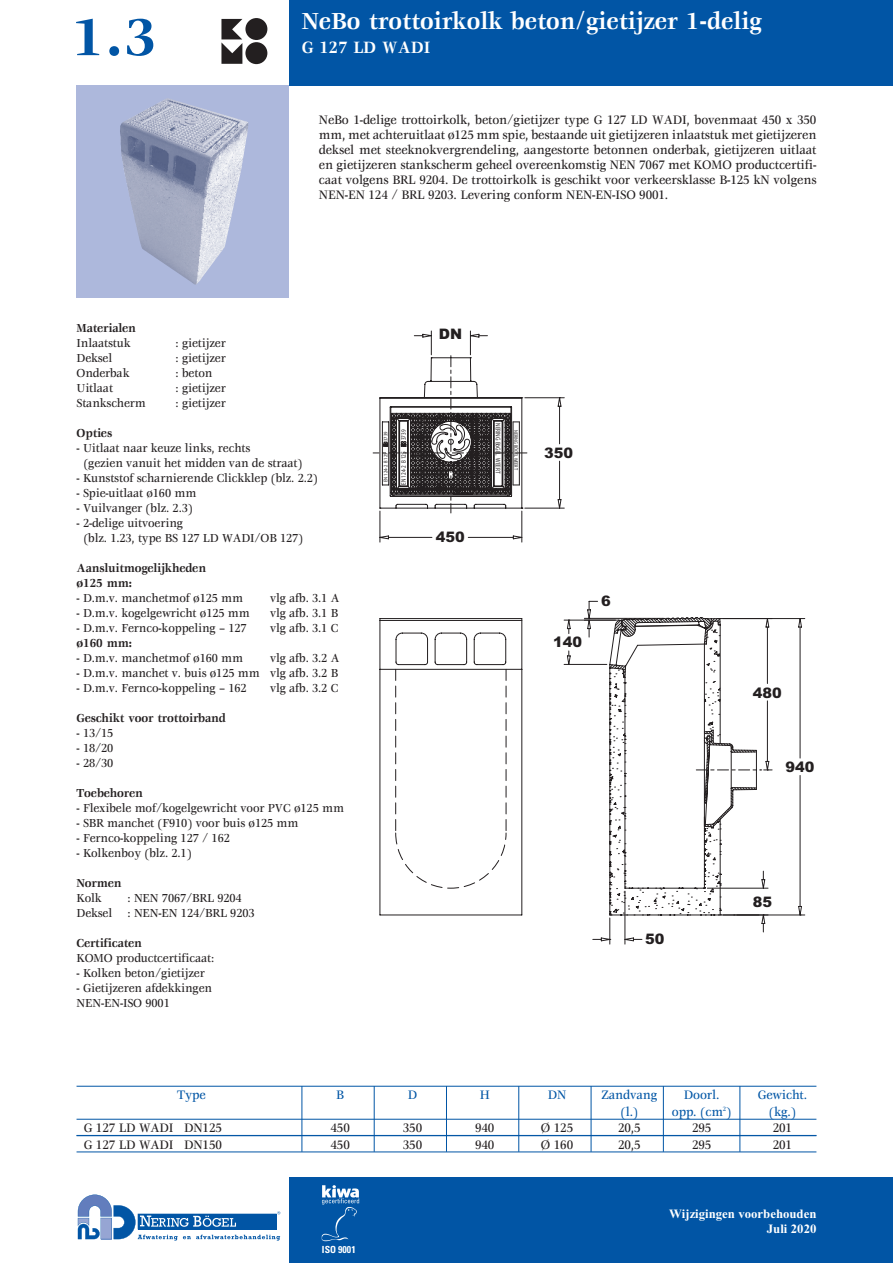
<style>
.page{position:relative;width:893px;height:1263px;background:#fff}
.page>*{position:absolute;margin:0;border:0;box-sizing:border-box;transform-origin:0 0}
.t1{font:700 57px "Veljovic";color:#0155a5}
.t2{font:700 25.5px "Veljovic";color:#fff;scale:.9 1}
.t3{font:700 18px "Veljovic";color:#fff;scale:.9 1}
.t4{font:900 14.4px "Arial";color:#231f20}
.t5{font:500 13.5px/15px "Veljovic";letter-spacing:-.01em;color:#231f20;text-align:justify;scale:.9 1}
.t6{font:500 13.5px "Veljovic";letter-spacing:-.01em;color:#0155a5;scale:.9 1}
.t7{font:500 12.75px/15px "Veljovic";letter-spacing:-.01em;color:#231f20;scale:.9 1}
.t8{font:700 12.75px/15px "Veljovic";letter-spacing:-.01em;color:#231f20;scale:.9 1}
.t9{font:700 12.75px/15px "Times New Roman";color:#fff;text-align:right}
.t10{font:700 condensed 9.75px "Univers LT Std";color:#fff}
.t11{font:6.75px "Myriad Pro";color:#231f20;scale:.77 1}
.t12{font:6.75px "Myriad Pro";color:#231f20;scale:.8 1}
.t13{font:5.4px "Myriad Pro";color:#231f20;scale:.85 1}
.t14{font:5.4px "Myriad Pro";color:#231f20;scale:.8 1}
</style>
<div class="page">
<div style="left:289px;top:0;width:604px;height:85px;background:#0155a5"></div>
<div style="left:289px;top:1178px;width:604px;height:85px;background:#0155a5"></div>
<svg style="left:78px;top:1194px;width:202px;height:46px"></svg>
<svg style="left:221px;top:19px;width:21px;height:45px"></svg>
<div style="left:245px;top:18px;width:22px;height:22px;background:#231f20;border-radius:50%"></div>
<div style="left:245px;top:42px;width:22px;height:22px;background:#231f20;border-radius:50%"></div>
<svg style="left:322px;top:1185px;width:37px;height:56px"></svg>
<div style="left:77px;top:85px;width:212px;height:213px;background:#adb8dc"></div>
<img style="left:120px;top:98px;width:129px;height:187px">
<svg style="left:379px;top:397px;width:186px;height:519px"></svg>
<svg style="left:390px;top:406px;width:175px;height:510px"></svg>
<hr style="left:525px;top:508px;width:39px;height:1px;background:#231f20">
<hr style="left:525px;top:397px;width:39px;height:1px;background:#231f20">
<hr style="left:559px;top:461px;width:1px;height:39px;background:#231f20">
<hr style="left:559px;top:406px;width:1px;height:38px;background:#231f20">
<hr style="left:521px;top:511px;width:1px;height:31px;background:#231f20">
<hr style="left:380px;top:511px;width:1px;height:31px;background:#231f20">
<hr style="left:468px;top:537px;width:45px;height:1px;background:#231f20">
<hr style="left:388px;top:537px;width:44px;height:1px;background:#231f20">
<svg style="left:373px;top:330px;width:154px;height:183px"></svg>
<svg style="left:536px;top:557px;width:73px;height:359px"></svg>
<hr style="left:721px;top:618px;width:84px;height:1px;background:#231f20">
<hr style="left:721px;top:914px;width:84px;height:1px;background:#231f20">
<hr style="left:800px;top:627px;width:1px;height:131px;background:#231f20">
<hr style="left:800px;top:775px;width:1px;height:131px;background:#231f20">
<hr style="left:584px;top:618px;width:79px;height:1px;background:#231f20">
<svg style="left:589px;top:601px;width:9px;height:9px"></svg>
<hr style="left:564px;top:664px;width:43px;height:1px;background:#231f20">
<hr style="left:564px;top:620px;width:51px;height:1px;background:#231f20">
<svg style="left:609px;top:617px;width:163px;height:327px"></svg>
<hr style="left:77px;top:1086px;width:739px;height:1px;background:#0155a5">
<hr style="left:77px;top:1119px;width:739px;height:1px;background:#0155a5">
<hr style="left:77px;top:1135px;width:739px;height:1px;background:#0155a5">
<hr style="left:77px;top:1152px;width:739px;height:1px;background:#0155a5">
<hr style="left:302px;top:1086px;width:1px;height:66px;background:#0155a5">
<hr style="left:374px;top:1086px;width:1px;height:66px;background:#0155a5">
<hr style="left:446px;top:1086px;width:1px;height:66px;background:#0155a5">
<hr style="left:518px;top:1086px;width:1px;height:66px;background:#0155a5">
<hr style="left:591px;top:1086px;width:1px;height:66px;background:#0155a5">
<hr style="left:663px;top:1086px;width:1px;height:66px;background:#0155a5">
<hr style="left:740px;top:1086px;width:1px;height:66px;background:#0155a5">
<h1 class="t1" style="left:72px;top:15px;width:86px">1.3</h1>
<h2 class="t2" style="left:302px;top:11px;width:512px">NeBo trottoirkolk beton/gietijzer 1-delig</h2>
<h3 class="t3" style="left:302px;top:41px;width:144px">G 127 LD WADI</h3>
<p class="t5" style="left:319px;top:113px;width:554px">NeBo 1-delige trottoirkolk, beton/gietijzer type G 127 LD WADI, bovenmaat 450 x 350 mm, met achteruitlaat ø125 mm spie, bestaande uit gietijzeren inlaatstuk met gietijzeren deksel met steeknokvergrendeling, aangestorte betonnen onderbak, gietijzeren uitlaat en gietijzeren stankscherm geheel overeenkomstig NEN 7067 met KOMO productcertifi&shy;caat volgens BRL 9204. De trottoirkolk is geschikt voor verkeersklasse B-125 kN volgens NEN-EN 124 / BRL 9203. Levering conform NEN-EN-ISO 9001.</p>
<p class="t8" style="left:77px;top:321px;width:67px">Materialen</p>
<p class="t7" style="left:77px;top:336px;width:62px">Inlaatstuk</p>
<p class="t7" style="left:176px;top:336px;width:57px">: gietijzer</p>
<p class="t7" style="left:77px;top:351px;width:41px">Deksel</p>
<p class="t7" style="left:176px;top:351px;width:57px">: gietijzer</p>
<p class="t7" style="left:77px;top:366px;width:60px">Onderbak</p>
<p class="t7" style="left:176px;top:366px;width:42px">: beton</p>
<p class="t7" style="left:77px;top:381px;width:42px">Uitlaat</p>
<p class="t7" style="left:176px;top:381px;width:57px">: gietijzer</p>
<p class="t7" style="left:77px;top:396px;width:79px">Stankscherm</p>
<p class="t7" style="left:176px;top:396px;width:57px">: gietijzer</p>
<p class="t8" style="left:77px;top:426px;width:41px">Opties</p>
<p class="t7" style="left:83px;top:441px;width:245px;text-indent:-7px">- Uitlaat naar keuze links, rechts<br>(gezien vanuit het midden van de straat)</p>
<p class="t7" style="left:77px;top:471px;width:270px">- Kunststof scharnierende Clickklep (blz. 2.2)</p>
<p class="t7" style="left:77px;top:486px;width:135px">- Spie-uitlaat ø160 mm</p>
<p class="t7" style="left:77px;top:501px;width:131px">- Vuilvanger (blz. 2.3)</p>
<p class="t7" style="left:83px;top:516px;width:246px;text-indent:-7px">- 2-delige uitvoering<br>(blz. 1.23, type BS 127 LD WADI/OB 127)</p>
<p class="t8" style="left:77px;top:561px;width:145px">Aansluitmogelijkheden ø125 mm:</p>
<p class="t7" style="left:77px;top:591px;width:187px">- D.m.v. manchetmof ø125 mm</p>
<p class="t7" style="left:270px;top:591px;width:78px">vlg afb. 3.1 A</p>
<p class="t7" style="left:77px;top:606px;width:194px">- D.m.v. kogelgewricht ø125 mm</p>
<p class="t7" style="left:270px;top:606px;width:77px">vlg afb. 3.1 B</p>
<p class="t7" style="left:77px;top:621px;width:191px">- D.m.v. Fernco-koppeling – 127</p>
<p class="t7" style="left:270px;top:621px;width:77px">vlg afb. 3.1 C</p>
<p class="t8" style="left:77px;top:636px;width:64px">ø160 mm:</p>
<p class="t7" style="left:77px;top:651px;width:187px">- D.m.v. manchetmof ø160 mm</p>
<p class="t7" style="left:270px;top:651px;width:78px">vlg afb. 3.2 A</p>
<p class="t7" style="left:77px;top:666px;width:292px">- D.m.v. manchet v. buis ø125 mm vlg afb. 3.2 B</p>
<p class="t7" style="left:77px;top:681px;width:191px">- D.m.v. Fernco-koppeling – 162</p>
<p class="t7" style="left:270px;top:681px;width:77px">vlg afb. 3.2 C</p>
<p class="t8" style="left:77px;top:711px;width:167px">Geschikt voor trottoirband</p>
<p class="t7" style="left:77px;top:726px;width:42px">- 13/15</p>
<p class="t7" style="left:77px;top:741px;width:42px">- 18/20</p>
<p class="t7" style="left:77px;top:756px;width:42px">- 28/30</p>
<p class="t8" style="left:77px;top:786px;width:75px">Toebehoren</p>
<p class="t7" style="left:77px;top:801px;width:299px">- Flexibele mof/kogelgewricht voor PVC ø125 mm</p>
<p class="t7" style="left:77px;top:816px;width:248px">- SBR manchet (F910) voor buis ø125 mm</p>
<p class="t7" style="left:77px;top:831px;width:172px">- Fernco-koppeling 127 / 162</p>
<p class="t7" style="left:77px;top:846px;width:130px">- Kolkenboy (blz. 2.1)</p>
<p class="t8" style="left:77px;top:876px;width:51px">Normen</p>
<p class="t7" style="left:77px;top:891px;width:29px">Kolk</p>
<p class="t7" style="left:77px;top:891px;width:199px;text-indent:51px">: NEN 7067/BRL 9204<br>Deksel : NEN-EN 124/BRL 9203</p>
<p class="t8" style="left:77px;top:936px;width:74px">Certificaten</p>
<p class="t7" style="left:77px;top:951px;width:155px">KOMO productcertificaat:</p>
<p class="t7" style="left:77px;top:966px;width:144px">- Kolken beton/gietijzer</p>
<p class="t7" style="left:77px;top:981px;width:152px">- Gietijzeren afdekkingen<br>NEN-EN-ISO 9001</p>
<p class="t4" style="left:439px;top:326px;width:25px">DN</p>
<p class="t13" style="left:383px;top:446px;width:18px;rotate:-90deg">K13739</p>
<p class="t13" style="left:383px;top:482px;width:36px;rotate:-90deg">EN 124-2 B 125</p>
<p class="t12" style="left:502px;top:423px;width:64px;rotate:90deg">NERING BöGEL WEERT</p>
<p class="t11" style="left:400px;top:485px;width:73px;rotate:-90deg">EN 124-2 B 125 K13739</p>
<p class="t14" style="left:519px;top:430px;width:51px;rotate:90deg">NERING BÖGEL WEERT</p>
<p class="t4" style="left:436px;top:528px;width:30px">450</p>
<p class="t4" style="left:544px;top:444px;width:30px">350</p>
<p class="t4" style="left:553px;top:634px;width:30px">140</p>
<p class="t4" style="left:601px;top:592px;width:11px">6</p>
<p class="t4" style="left:645px;top:931px;width:21px">50</p>
<p class="t4" style="left:753px;top:684px;width:30px">480</p>
<p class="t4" style="left:785px;top:759px;width:30px">940</p>
<p class="t4" style="left:753px;top:894px;width:21px">85</p>
<p class="t6" style="left:177px;top:1089px;width:33px">Type</p>
<p class="t6" style="left:336px;top:1089px;width:10px">B</p>
<p class="t6" style="left:408px;top:1089px;width:12px">D</p>
<p class="t6" style="left:480px;top:1089px;width:13px">H</p>
<p class="t6" style="left:548px;top:1089px;width:22px">DN</p>
<p class="t6" style="left:601px;top:1089px;width:64px">Zandvang</p>
<p class="t6" style="left:684px;top:1089px;width:41px">Doorl.</p>
<p class="t6" style="left:758px;top:1089px;width:56px">Gewicht.</p>
<p class="t6" style="left:620px;top:1106px;width:21px">(l.)</p>
<p class="t6" style="left:672px;top:1106px;width:68px">opp. (cm<sup>2</sup>)</p>
<p class="t6" style="left:769px;top:1106px;width:32px">(kg.)</p>
<p class="t5" style="left:84px;top:1121px;width:155px">G 127 LD WADI DN125</p>
<p class="t5" style="left:331px;top:1121px;width:23px">450</p>
<p class="t5" style="left:403px;top:1121px;width:23px">350</p>
<p class="t5" style="left:475px;top:1121px;width:23px">940</p>
<p class="t5" style="left:541px;top:1121px;width:37px">Ø 125</p>
<p class="t5" style="left:618px;top:1121px;width:27px">20,5</p>
<p class="t5" style="left:692px;top:1121px;width:23px">295</p>
<p class="t5" style="left:773px;top:1121px;width:23px">201</p>
<p class="t5" style="left:84px;top:1138px;width:155px">G 127 LD WADI DN150</p>
<p class="t5" style="left:331px;top:1138px;width:23px">450</p>
<p class="t5" style="left:403px;top:1138px;width:23px">350</p>
<p class="t5" style="left:475px;top:1138px;width:23px">940</p>
<p class="t5" style="left:541px;top:1138px;width:37px">Ø 160</p>
<p class="t5" style="left:618px;top:1138px;width:27px">20,5</p>
<p class="t5" style="left:692px;top:1138px;width:23px">295</p>
<p class="t5" style="left:773px;top:1138px;width:23px">201</p>
<p class="t10" style="left:322px;top:1244px;width:35px">ISO 9001</p>
<p class="t9" style="left:669px;top:1207px;width:149px">Wijzigingen voorbehouden<br>Juli 2020</p>
</div>
